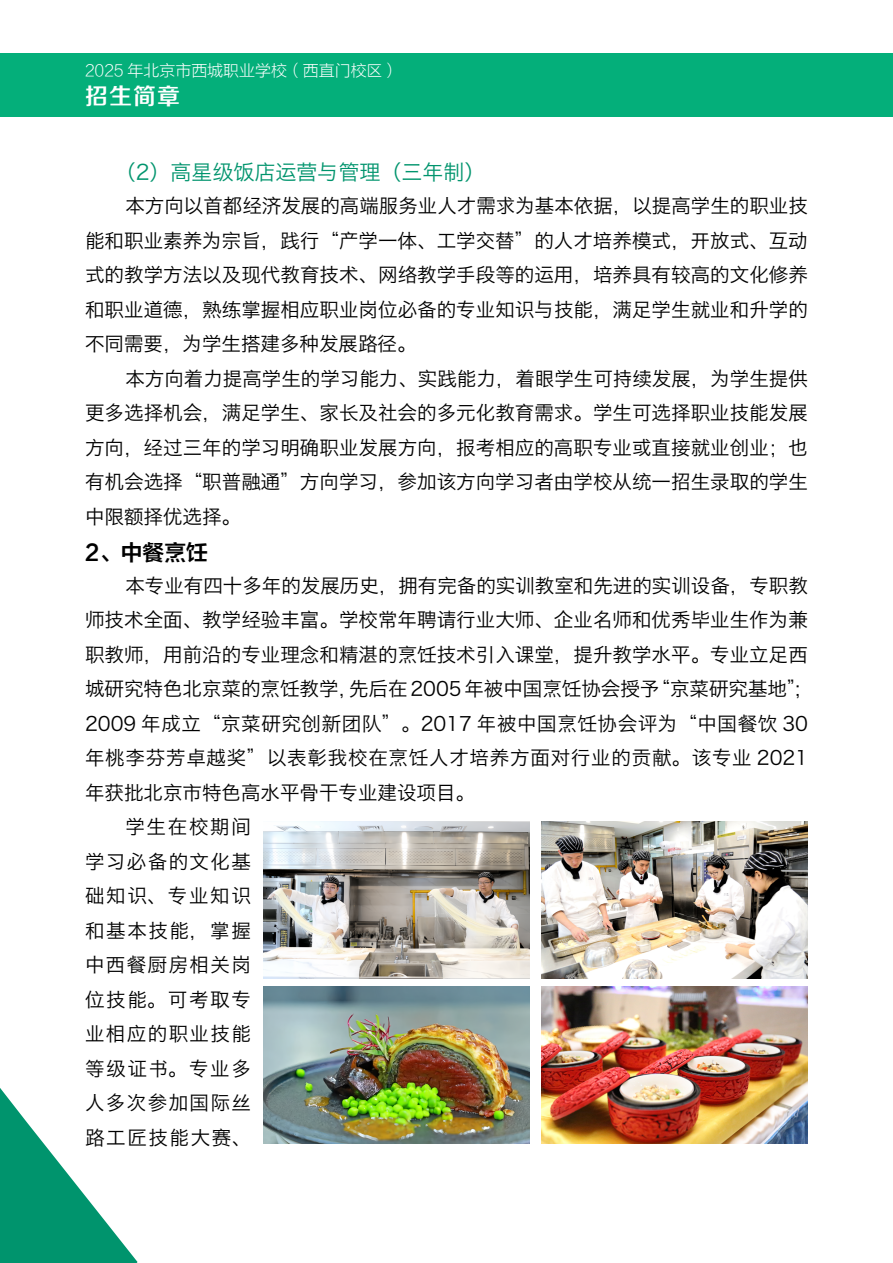
<style>
.page{position:relative;width:893px;height:1263px;background:#fff}
.page>*{position:absolute;margin:0;border:0;box-sizing:border-box;transform-origin:0 0}
.t1{font:22.95px "FZZZHONGJW GB1 0";color:#fff}
.t2{font:21.75px "FZLTZCHK GBK1 0";color:#000}
.t3{font:21px "Hiragino Sans GB W3";color:#00946d}
.t4{font:19.5px/34.5px "Hiragino Sans GB W3";color:#000;text-align:justify}
.t5{font:19.5px "Hiragino Sans GB W3";letter-spacing:.03em;color:#000}
.t6{font:19.5px "Hiragino Sans GB W3";letter-spacing:.04em;color:#000}
.t7{font:19.5px "Hiragino Sans GB W3";letter-spacing:.07em;color:#000}
.t8{font:19.5px "Hiragino Sans GB W3";letter-spacing:.085em;color:#000}
.t9{font:15.9px "FZLTKHK GBK1 0";color:#fff}
</style>
<div class="page">
<div style="left:0;top:53px;width:893px;height:64px;background:#04af7a"></div>
<svg style="left:0;top:1088px;width:138px;height:175px"></svg>
<img style="left:264px;top:821px;width:266px;height:157px">
<img style="left:264px;top:986px;width:266px;height:157px">
<img style="left:542px;top:821px;width:266px;height:157px">
<img style="left:542px;top:986px;width:266px;height:157px">
<p class="t9" style="left:85px;top:62px;width:315px">2025 年北京市西城职业学校（西直门校区）</p>
<p class="t1" style="left:85px;top:84px;width:96px">招生简章</p>
<p class="t3" style="left:115px;top:159px;width:372px">（2）高星级饭店运营与管理（三年制）</p>
<p class="t4" style="left:85px;top:188px;width:724px;text-indent:40px">本方向以首都经济发展的高端服务业人才需求为基本依据，以提高学生的职业技能和职业素养为宗旨，践行“产学一体、工学交替”的人才培养模式，开放式、互动式的教学方法以及现代教育技术、网络教学手段等的运用，培养具有较高的文化修养和职业道德，熟练掌握相应职业岗位必备的专业知识与技能，满足学生就业和升学的不同需要，为学生搭建多种发展路径。</p>
<p class="t4" style="left:85px;top:361px;width:724px;text-indent:40px">本方向着力提高学生的学习能力、实践能力，着眼学生可持续发展，为学生提供更多选择机会，满足学生、家长及社会的多元化教育需求。学生可选择职业技能发展方向，经过三年的学习明确职业发展方向，报考相应的高职专业或直接就业创业；也有机会选择“职普融通”方向学习，参加该方向学习者由学校从统一招生录取的学生中限额择优选择。</p>
<p class="t2" style="left:85px;top:540px;width:124px">2、中餐烹饪</p>
<p class="t4" style="left:125px;top:568px;width:684px">本专业有四十多年的发展历史，拥有完备的实训教室和先进的实训设备，专职教</p>
<p class="t4" style="left:85px;top:602px;width:724px">师技术全面、教学经验丰富。学校常年聘请行业大师、企业名师和优秀毕业生作为兼</p>
<p class="t4" style="left:85px;top:637px;width:724px">职教师，用前沿的专业理念和精湛的烹饪技术引入课堂，提升教学水平。专业立足西</p>
<p class="t4" style="left:85px;top:671px;width:729px">城研究特色北京菜的烹饪教学，先后在2005年被中国烹饪协会授予“京菜研究基地”；</p>
<p class="t5" style="left:85px;top:711px;width:724px">2009 年成立“京菜研究创新团队”。2017 年被中国烹饪协会评为“中国餐饮 30</p>
<p class="t6" style="left:85px;top:746px;width:725px">年桃李芬芳卓越奖”以表彰我校在烹饪人才培养方面对行业的贡献。该专业 2021</p>
<p class="t4" style="left:85px;top:775px;width:392px">年获批北京市特色高水平骨干专业建设项目。</p>
<p class="t4" style="left:125px;top:809px;width:127px">学生在校期间</p>
<p class="t7" style="left:85px;top:849px;width:167px">学习必备的文化基</p>
<p class="t4" style="left:85px;top:878px;width:167px">础知识、专业知识</p>
<p class="t4" style="left:85px;top:913px;width:167px">和基本技能，掌握</p>
<p class="t7" style="left:85px;top:953px;width:167px">中西餐厨房相关岗</p>
<p class="t4" style="left:85px;top:982px;width:167px">位技能。可考取专</p>
<p class="t7" style="left:85px;top:1022px;width:167px">业相应的职业技能</p>
<p class="t4" style="left:85px;top:1051px;width:167px">等级证书。专业多</p>
<p class="t7" style="left:85px;top:1091px;width:167px">人多次参加国际丝</p>
<p class="t8" style="left:85px;top:1125px;width:167px">路工匠技能大赛、</p>
</div>
